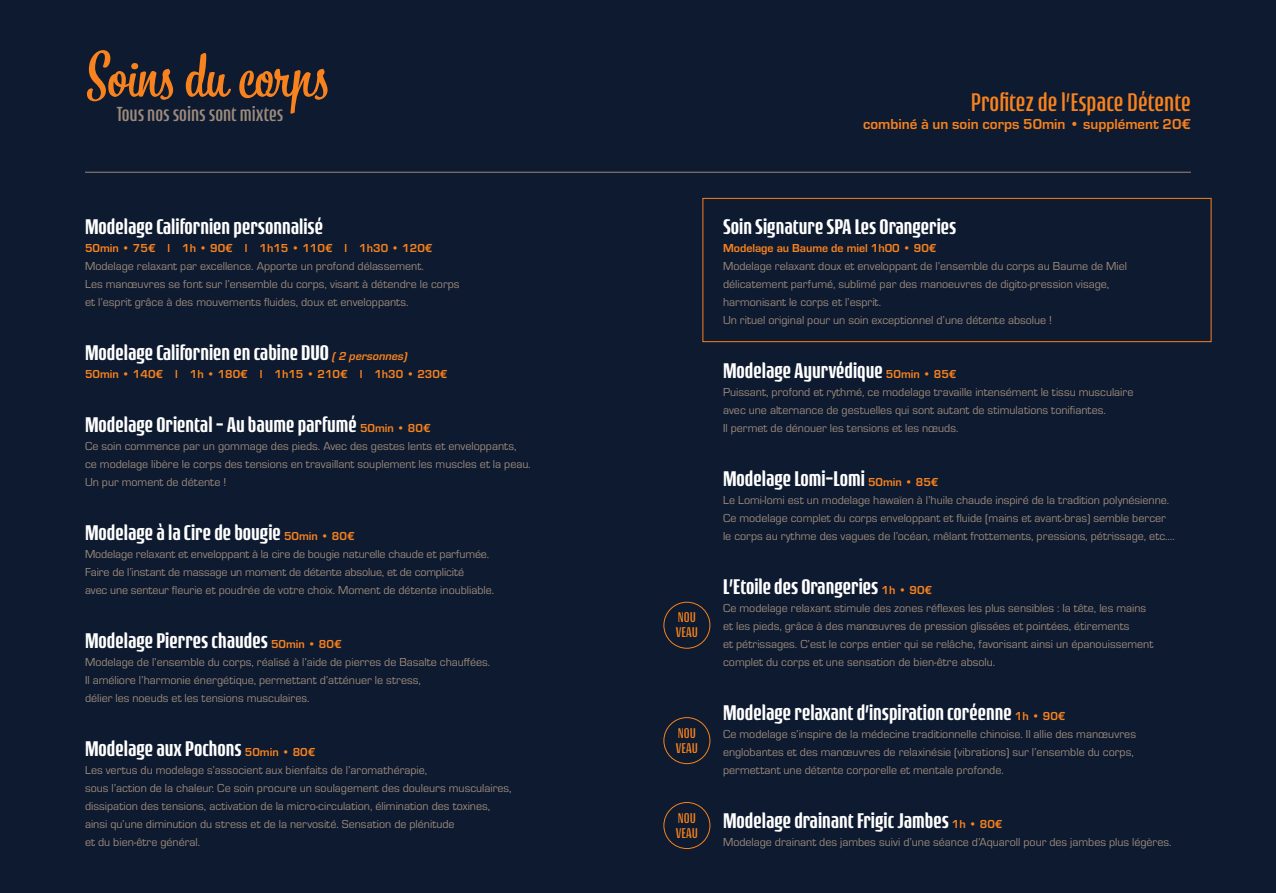
<style>
.page{position:relative;width:1276px;height:893px;background:#0d1a2f}
.page>*{position:absolute;margin:0;border:0;box-sizing:border-box;transform-origin:0 0}
.t1{font:60.3px "Bistro Script";color:#f8821e}
.t2{font:300 27px "Rogue Sans Cond";color:#f8821e}
.t3{font:500 22.5px "Rogue Sans Cond";color:#fff}
.t4{font:300 21.6px "Rogue Sans Cond";color:#9d8b7d}
.t5{font:700 15px "Eurostile";color:#f8821e}
.t6{font:300 15px/15px "Rogue Sans Cond";color:#f8821e}
.t7{font:12px/18px "Eurostile";color:#9d8b7d}
.t8{font:700 12px "Eurostile";color:#f8821e}
.s1{font-family:"Eurostile";font-weight:700;font-style:italic;font-size:12px;color:#f8821e}
.s2{font-family:"Eurostile";font-weight:700;font-size:12px;color:#f8821e}
</style>
<div class="page">
<hr style="left:85px;top:172px;width:1106px;height:1px;background:#9d8b7d">
<div style="left:702px;top:198px;width:509px;height:144px;border:1px solid #f8821e"></div>
<div style="left:663px;top:717px;width:47px;height:47px;border:1px solid #f8821e;border-radius:50%"></div>
<div style="left:663px;top:602px;width:47px;height:47px;border:1px solid #f8821e;border-radius:50%"></div>
<div style="left:663px;top:802px;width:47px;height:47px;border:1px solid #f8821e;border-radius:50%"></div>
<h1 class="t1" style="left:85px;top:38px;width:245px">Soins du corps</h1>
<h3 class="t4" style="left:116px;top:102px;width:169px">Tous nos soins sont mixtes</h3>
<h3 class="t3" style="left:85px;top:214px;width:239px">Modelage Californien personnalisé</h3>
<p class="t8" style="left:85px;top:239px;width:349px">50min • 75€ l 1h • 90€ l 1h15 • 110€ l 1h30 • 120€</p>
<p class="t7" style="left:85px;top:256px;width:376px">Modelage relaxant par excellence. Apporte un profond délassement.<br>Les manœuvres se font sur l’ensemble du corps, visant à détendre le corps et l’esprit grâce à des mouvements fluides, doux et enveloppants.</p>
<h3 class="t3" style="left:85px;top:340px;width:324px">Modelage Californien en cabine DUO <span class="s1">( 2 personnes)</span></h3>
<p class="t8" style="left:85px;top:365px;width:364px">50min • 140€ l 1h • 180€ l 1h15 • 210€ l 1h30 • 230€</p>
<h3 class="t3" style="left:85px;top:412px;width:347px">Modelage Oriental - Au baume parfumé <span class="s2">50min • 80€</span></h3>
<p class="t7" style="left:85px;top:436px;width:447px">Ce soin commence par un gommage des pieds. Avec des gestes lents et enveloppants, ce modelage libère le corps des tensions en travaillant souplement les muscles et la peau.<br>Un pur moment de détente !</p>
<h3 class="t3" style="left:85px;top:520px;width:271px">Modelage à la Cire de bougie <span class="s2">50min • 80€</span></h3>
<p class="t7" style="left:85px;top:544px;width:411px">Modelage relaxant et enveloppant à la cire de bougie naturelle chaude et parfumée.<br>Faire de l’instant de massage un moment de détente absolue, et de complicité<br>avec une senteur fleurie et poudrée de votre choix. Moment de détente inoubliable.</p>
<h3 class="t3" style="left:85px;top:628px;width:258px">Modelage Pierres chaudes <span class="s2">50min • 80€</span></h3>
<p class="t7" style="left:85px;top:652px;width:407px">Modelage de l’ensemble du corps, réalisé à l’aide de pierres de Basalte chauffées.<br>Il améliore l’harmonie énergétique, permettant d’atténuer le stress,<br>délier les noeuds et les tensions musculaires.</p>
<h3 class="t3" style="left:85px;top:736px;width:232px">Modelage aux Pochons <span class="s2">50min • 80€</span></h3>
<p class="t7" style="left:85px;top:760px;width:428px">Les vertus du modelage s’associent aux bienfaits de l’aromathérapie,<br>sous l’action de la chaleur. Ce soin procure un soulagement des douleurs musculaires, dissipation des tensions, activation de la micro-circulation, élimination des toxines, ainsi qu’une diminution du stress et de la nervosité. Sensation de plénitude<br>et du bien-être général.</p>
<h2 class="t2" style="left:970px;top:87px;width:222px">Profitez de l’Espace Détente</h2>
<p class="t5" style="left:863px;top:113px;width:329px">combiné à un soin corps 50min • supplément 20€</p>
<p class="t6" style="left:676px;top:610px;width:24px">NOU<br>VEAU</p>
<p class="t6" style="left:676px;top:725px;width:24px">NOU<br>VEAU</p>
<p class="t6" style="left:676px;top:810px;width:24px">NOU<br>VEAU</p>
<h3 class="t3" style="left:723px;top:214px;width:235px">Soin Signature SPA Les Orangeries</h3>
<p class="t8" style="left:723px;top:239px;width:215px">Modelage au Baume de miel 1h00 • 90€</p>
<p class="t7" style="left:723px;top:256px;width:405px">Modelage relaxant doux et enveloppant de l’ensemble du corps au Baume de Miel délicatement parfumé, sublimé par des manoeuvres de digito-pression visage, harmonisant le corps et l’esprit.<br>Un rituel original pour un soin exceptionnel d’une détente absolue !</p>
<h3 class="t3" style="left:723px;top:358px;width:235px">Modelage Ayurvédique <span class="s2">50min • 85€</span></h3>
<p class="t7" style="left:723px;top:382px;width:412px">Puissant, profond et rythmé, ce modelage travaille intensément le tissu musculaire avec une alternance de gestuelles qui sont autant de stimulations tonifiantes.<br>Il permet de dénouer les tensions et les nœuds.</p>
<h3 class="t3" style="left:723px;top:466px;width:217px">Modelage Lomi-Lomi <span class="s2">50min • 85€</span></h3>
<p class="t7" style="left:723px;top:490px;width:453px">Le Lomi-lomi est un modelage hawaïen à l’huile chaude inspiré de la tradition polynésienne.<br>Ce modelage complet du corps enveloppant et fluide (mains et avant-bras) semble bercer le corps au rythme des vagues de l’océan, mêlant frottements, pressions, pétrissage, etc….</p>
<h3 class="t3" style="left:723px;top:574px;width:210px">L’Etoile des Orangeries <span class="s2">1h • 90€</span></h3>
<p class="t7" style="left:723px;top:598px;width:432px">Ce modelage relaxant stimule des zones réflexes les plus sensibles : la tête, les mains et les pieds, grâce à des manœuvres de pression glissées et pointées, étirements<br>et pétrissages. C’est le corps entier qui se relâche, favorisant ainsi un épanouissement complet du corps et une sensation de bien-être absolu.</p>
<h3 class="t3" style="left:723px;top:700px;width:344px">Modelage relaxant d’inspiration coréenne <span class="s2">1h • 90€</span></h3>
<p class="t7" style="left:723px;top:724px;width:414px">Ce modelage s’inspire de la médecine traditionnelle chinoise. Il allie des manœuvres englobantes et des manœuvres de relaxinésie (vibrations) sur l’ensemble du corps, permettant une détente corporelle et mentale profonde.</p>
<h3 class="t3" style="left:723px;top:808px;width:281px">Modelage drainant Frigic Jambes <span class="s2">1h • 80€</span></h3>
<p class="t7" style="left:723px;top:832px;width:450px">Modelage drainant des jambes suivi d’une séance d’Aquaroll pour des jambes plus légères.</p>
</div>
